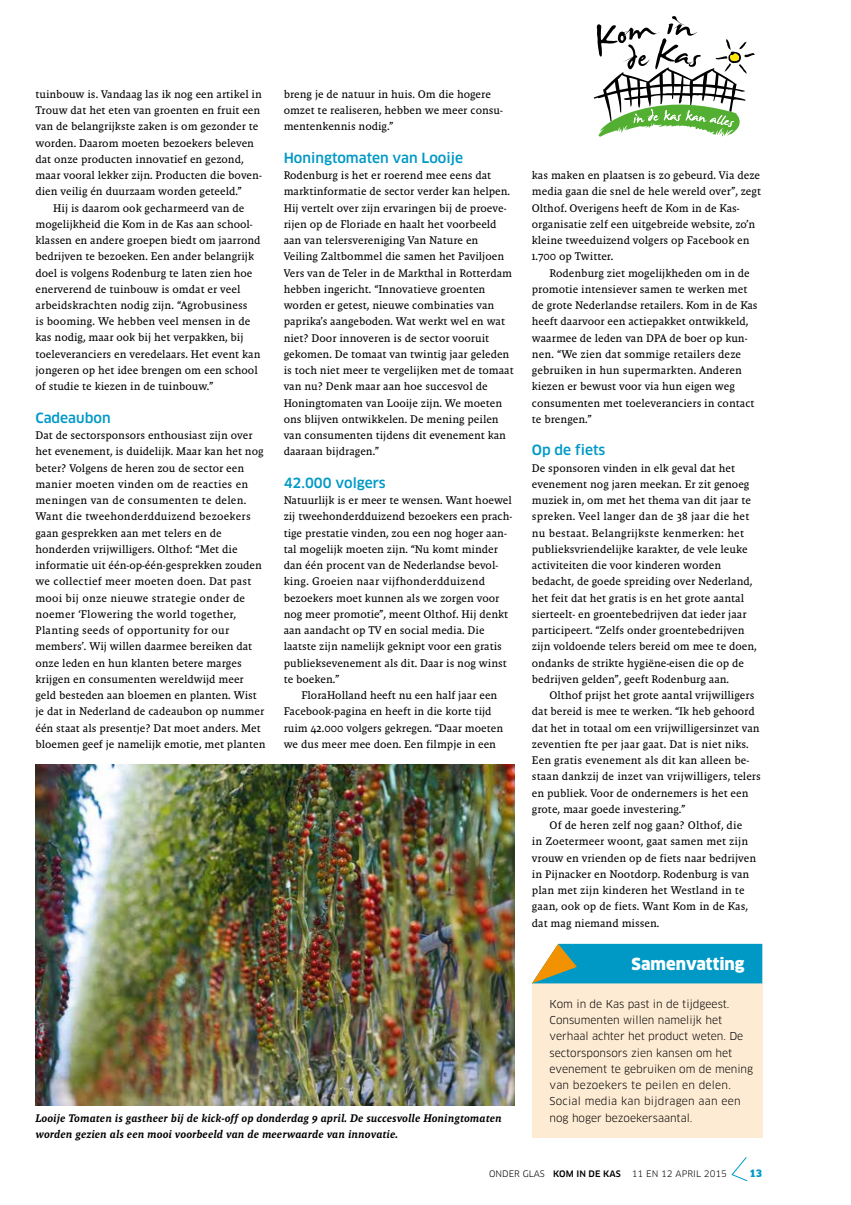
<style>
.page{position:relative;width:851px;height:1205px;background:#fff}
.page>*{position:absolute;margin:0;border:0;box-sizing:border-box;transform-origin:0 0}
.t1{font:900 16.25px "Clan OT";color:#fff}
.t2{font:500 13.75px "Clan OT";color:#0099c6}
.t3{font:11.25px/16.2px "Malaga Reg";color:#000}
.t4{font:italic 11.25px/16.2px "Malaga Med";color:#000}
.t5{font:10.62px/16.2px "Clan OT";color:#000}
.t6{font:900 10px "Clan OT";color:#0099c6}
.t7{font:8.75px "Clan OT";color:#000}
.s1{font-weight:500}
</style>
<div class="page">
<div style="left:531px;top:983px;width:231px;height:155px;background:#feebd3"></div>
<svg style="left:731px;top:1157px;width:16px;height:24px"></svg>
<svg style="left:532px;top:944px;width:230px;height:39px;background:#219eba"></svg>
<img style="left:35px;top:764px;width:479px;height:341px">
<svg style="left:593px;top:16px;width:162px;height:121px"></svg>
<p class="t3" style="left:35px;top:86px;width:228px">tuinbouw is. Vandaag las ik nog een artikel in</p>
<p class="t3" style="left:35px;top:102px;width:226px">Trouw dat het eten van groenten en fruit een</p>
<p class="t3" style="left:35px;top:118px;width:224px">van de belangrijkste zaken is om gezonder te</p>
<p class="t3" style="left:35px;top:134px;width:220px">worden. Daarom moeten bezoekers beleven</p>
<p class="t3" style="left:35px;top:151px;width:209px">dat onze producten innovatief en gezond,</p>
<p class="t3" style="left:35px;top:167px;width:228px">maar vooral lekker zijn. Producten die boven-</p>
<p class="t3" style="left:35px;top:183px;width:208px">dien veilig én duurzaam worden geteeld.”</p>
<p class="t3" style="left:53px;top:199px;width:193px">Hij is daarom ook gecharmeerd van de</p>
<p class="t3" style="left:35px;top:216px;width:219px">mogelijkheid die Kom in de Kas aan school-</p>
<p class="t3" style="left:35px;top:232px;width:226px">klassen en andere groepen biedt om jaarrond</p>
<p class="t3" style="left:35px;top:248px;width:220px">bedrijven te bezoeken. Een ander belangrijk</p>
<p class="t3" style="left:35px;top:264px;width:218px">doel is volgens Rodenburg te laten zien hoe</p>
<p class="t3" style="left:35px;top:281px;width:206px">enerverend de tuinbouw is omdat er veel</p>
<p class="t3" style="left:35px;top:297px;width:213px">arbeidskrachten nodig zijn. “Agrobusiness</p>
<p class="t3" style="left:35px;top:313px;width:216px">is booming. We hebben veel mensen in de</p>
<p class="t3" style="left:35px;top:329px;width:209px">kas nodig, maar ook bij het verpakken, bij</p>
<p class="t3" style="left:35px;top:346px;width:226px">toeleveranciers en veredelaars. Het event kan</p>
<p class="t3" style="left:35px;top:362px;width:224px">jongeren op het idee brengen om een school</p>
<p class="t3" style="left:35px;top:378px;width:179px">of studie te kiezen in de tuinbouw.”</p>
<p class="t2" style="left:35px;top:410px;width:77px">Cadeaubon</p>
<p class="t3" style="left:35px;top:427px;width:231px">Dat de sectorsponsors enthousiast zijn over het evenement, is duidelijk. Maar kan het nog beter? Volgens de heren zou de sector een manier moeten vinden om de reacties en meningen van de consumenten te delen.<br>Want die tweehonderdduizend bezoekers gaan gesprekken aan met telers en de honderden vrijwilligers. Olthof: “Met die informatie uit één-op-één-gesprekken zouden we collectief meer moeten doen. Dat past mooi bij onze nieuwe strategie onder de noemer ‘Flowering the world together, Planting seeds of opportunity for our members’. Wij willen daarmee bereiken dat onze leden en hun klanten betere marges krijgen en consumenten wereldwijd meer geld besteden aan bloemen en planten. Wist je dat in Nederland de cadeaubon op nummer één staat als presentje? Dat moet anders. Met bloemen geef je namelijk emotie, met planten</p>
<p class="t3" style="left:283px;top:86px;width:221px">breng je de natuur in huis. Om die hogere omzet te realiseren, hebben we meer consu&shy;mentenkennis nodig.”</p>
<p class="t2" style="left:283px;top:150px;width:181px">Honingtomaten van Looije</p>
<p class="t3" style="left:283px;top:167px;width:231px">Rodenburg is het er roerend mee eens dat marktinformatie de sector verder kan helpen.<br>Hij vertelt over zijn ervaringen bij de proeve&shy;rijen op de Floriade en haalt het voorbeeld aan van telersvereniging Van Nature en Veiling Zaltbommel die samen het Paviljoen Vers van de Teler in de Markthal in Rotterdam hebben ingericht. “Innovatieve groenten worden er getest, nieuwe combinaties van paprika’s aangeboden. Wat werkt wel en wat niet? Door innoveren is de sector vooruit gekomen. De tomaat van twintig jaar geleden is toch niet meer te vergelijken met de tomaat van nu? Denk maar aan hoe succesvol de Honingtomaten van Looije zijn. We moeten ons blijven ontwikkelen. De mening peilen van consumenten tijdens dit evenement kan daaraan bijdragen.”</p>
<p class="t2" style="left:283px;top:475px;width:103px">42.000 volgers</p>
<p class="t3" style="left:283px;top:492px;width:230px">Natuurlijk is er meer te wensen. Want hoewel zij tweehonderdduizend bezoekers een prach&shy;tige prestatie vinden, zou een nog hoger aan&shy;tal mogelijk moeten zijn. “Nu komt minder dan één procent van de Nederlandse bevol&shy;king. Groeien naar vijfhonderdduizend bezoekers moet kunnen als we zorgen voor nog meer promotie”, meent Olthof. Hij denkt aan aandacht op TV en social media. Die laatste zijn namelijk geknipt voor een gratis publieksevenement als dit. Daar is nog winst te boeken.”</p>
<p class="t3" style="left:283px;top:687px;width:221px;text-indent:18px">FloraHolland heeft nu een half jaar een Facebook-pagina en heeft in die korte tijd ruim 42.000 volgers gekregen. “Daar moeten we dus meer mee doen. Een filmpje in een</p>
<p class="t4" style="left:35px;top:1110px;width:467px">Looije Tomaten is gastheer bij de kick-off op donderdag 9 april. De succesvolle Honingtomaten worden gezien als een mooi voorbeeld van de meerwaarde van innovatie.</p>
<p class="t3" style="left:531px;top:167px;width:230px">kas maken en plaatsen is zo gebeurd. Via deze media gaan die snel de hele wereld over”, zegt Olthof. Overigens heeft de Kom in de Kas&shy;organisatie zelf een uitgebreide website, zo’n kleine tweeduizend volgers op Facebook en 1.700 op Twitter.</p>
<p class="t3" style="left:531px;top:264px;width:227px;text-indent:18px">Rodenburg ziet mogelijkheden om in de promotie intensiever samen te werken met de grote Nederlandse retailers. Kom in de Kas heeft daarvoor een actiepakket ontwikkeld, waarmee de leden van DPA de boer op kun&shy;nen. “We zien dat sommige retailers deze gebruiken in hun supermarkten. Anderen kiezen er bewust voor via hun eigen weg consumenten met toeleveranciers in contact te brengen.”</p>
<p class="t2" style="left:531px;top:442px;width:75px">Op de fiets</p>
<p class="t3" style="left:531px;top:460px;width:226px">De sponsoren vinden in elk geval dat het evenement nog jaren meekan. Er zit genoeg muziek in, om met het thema van dit jaar te spreken. Veel langer dan de 38 jaar die het nu bestaat. Belangrijkste kenmerken: het publieksvriendelijke karakter, de vele leuke activiteiten die voor kinderen worden bedacht, de goede spreiding over Nederland, het feit dat het gratis is en het grote aantal sierteelt- en groentebedrijven dat ieder jaar participeert. “Zelfs onder groentebedrijven zijn voldoende telers bereid om mee te doen, ondanks de strikte hygiëne-eisen die op de bedrijven gelden”, geeft Rodenburg aan.</p>
<p class="t3" style="left:549px;top:687px;width:206px">Olthof prijst het grote aantal vrijwilligers</p>
<p class="t3" style="left:531px;top:703px;width:224px">dat bereid is mee te werken. “Ik heb gehoord</p>
<p class="t3" style="left:531px;top:719px;width:229px">dat het in totaal om een vrijwilligersinzet van</p>
<p class="t3" style="left:531px;top:736px;width:218px">zeventien fte per jaar gaat. Dat is niet niks.</p>
<p class="t3" style="left:531px;top:752px;width:219px">Een gratis evenement als dit kan alleen be-</p>
<p class="t3" style="left:531px;top:768px;width:230px">staan dankzij de inzet van vrijwilligers, telers</p>
<p class="t3" style="left:531px;top:784px;width:218px">en publiek. Voor de ondernemers is het een</p>
<p class="t3" style="left:531px;top:801px;width:155px">grote, maar goede investering.”</p>
<p class="t3" style="left:549px;top:817px;width:194px">Of de heren zelf nog gaan? Olthof, die</p>
<p class="t3" style="left:531px;top:833px;width:218px">in Zoetermeer woont, gaat samen met zijn</p>
<p class="t3" style="left:531px;top:849px;width:226px">vrouw en vrienden op de fiets naar bedrijven</p>
<p class="t3" style="left:531px;top:866px;width:219px">in Pijnacker en Nootdorp. Rodenburg is van</p>
<p class="t3" style="left:531px;top:882px;width:214px">plan met zijn kinderen het Westland in te</p>
<p class="t3" style="left:531px;top:898px;width:218px">gaan, ook op de fiets. Want Kom in de Kas,</p>
<p class="t3" style="left:531px;top:914px;width:129px">dat mag niemand missen.</p>
<h1 class="t1" style="left:631px;top:954px;width:114px">Samenvatting</h1>
<p class="t5" style="left:549px;top:996px;width:205px">Kom in de Kas past in de tijdgeest.<br>Consumenten willen namelijk het verhaal achter het product weten. De sectorsponsors zien kansen om het evenement te gebruiken om de mening van bezoekers te peilen en delen.<br>Social media kan bijdragen aan een nog hoger bezoekersaantal.</p>
<p class="t7" style="left:489px;top:1168px;width:239px">ONDER GLAS <span class="s1">KOM IN DE KAS</span> 11 EN 12 APRIL 2015</p>
<p class="t6" style="left:749px;top:1167px;width:14px">13</p>
</div>
